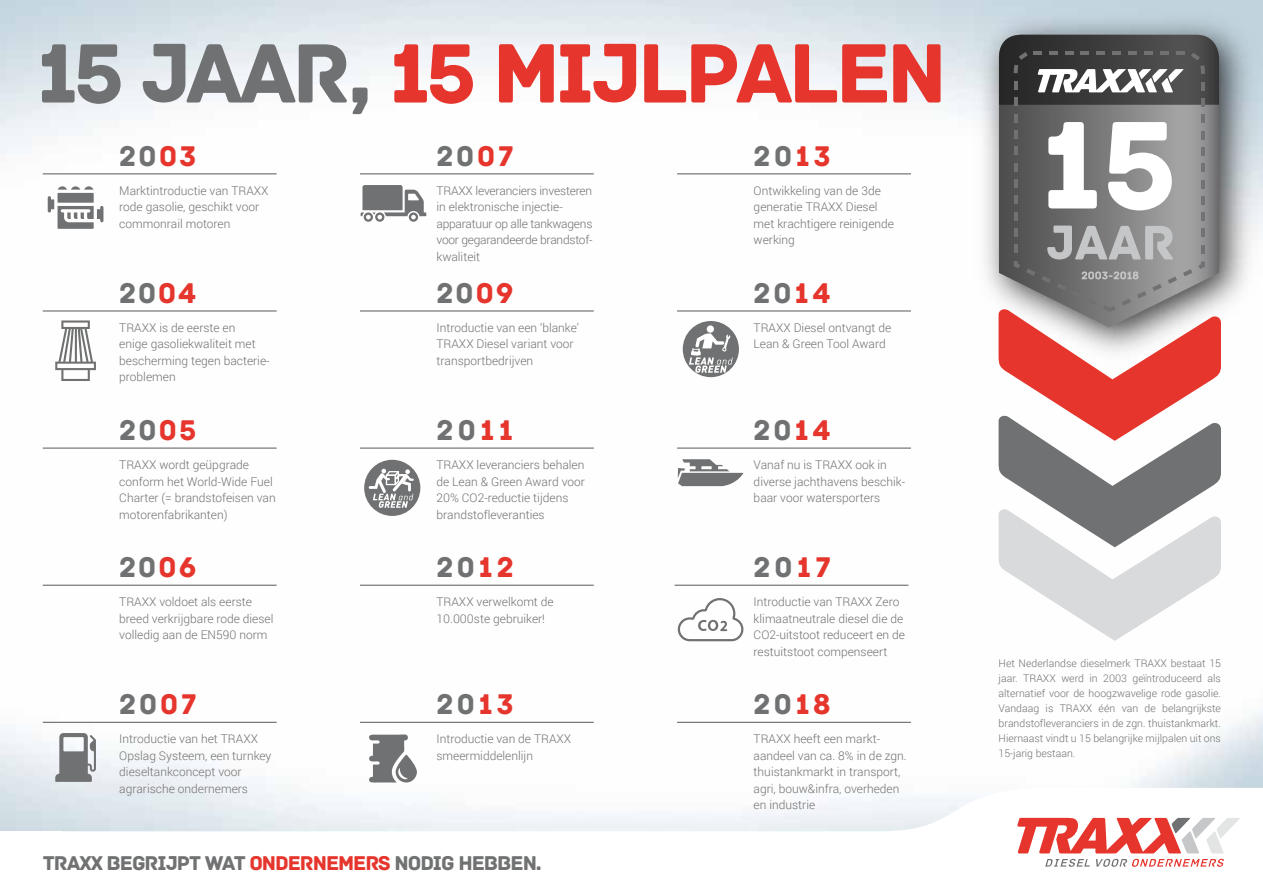
<style>
.page{position:relative;width:1263px;height:893px;background:#fff}
.page>*{position:absolute;margin:0;border:0;box-sizing:border-box;transform-origin:0 0}
.t1{font:88.5px "Archive";letter-spacing:-.05em;color:#e5352c}
.t2{font:30px "Archive";letter-spacing:.105em;color:#707172}
.t3{font:21px "Archive";letter-spacing:-.05em;color:#707172}
.t4{font:300 12px/16.5px "Roboto";color:#707172}
.t5{font:300 12px/16.5px "Roboto";letter-spacing:-.02em;color:#707172}
.t6{font:300 10.5px/15px "Roboto";color:#707172;text-align:justify}
.s1{color:#707172}
.s2{color:#e5352c}
</style>
<div class="page">
<svg style="left:60px;top:788px;width:1164px;height:71px"></svg>
<hr style="left:43px;top:722px;width:234px;height:1px;background:#58585a">
<hr style="left:677px;top:722px;width:234px;height:1px;background:#58585a">
<hr style="left:360px;top:722px;width:234px;height:1px;background:#58585a">
<hr style="left:43px;top:585px;width:234px;height:1px;background:#58585a">
<hr style="left:674px;top:585px;width:234px;height:1px;background:#58585a">
<hr style="left:360px;top:585px;width:234px;height:1px;background:#58585a">
<hr style="left:43px;top:173px;width:234px;height:1px;background:#58585a">
<hr style="left:677px;top:173px;width:234px;height:1px;background:#58585a">
<hr style="left:360px;top:173px;width:234px;height:1px;background:#58585a">
<hr style="left:43px;top:311px;width:234px;height:1px;background:#58585a">
<hr style="left:677px;top:311px;width:234px;height:1px;background:#58585a">
<hr style="left:360px;top:311px;width:234px;height:1px;background:#58585a">
<hr style="left:43px;top:448px;width:234px;height:1px;background:#58585a">
<hr style="left:677px;top:448px;width:234px;height:1px;background:#58585a">
<hr style="left:360px;top:448px;width:234px;height:1px;background:#58585a">
<img style="left:966px;top:2px;width:297px;height:313px">
<svg style="left:997px;top:35px;width:222px;height:280px;background:#878788"></svg>
<svg style="left:999px;top:35px;width:220px;height:71px;background:#5a5a5a"></svg>
<svg style="left:1096px;top:859px;width:128px;height:8px"></svg>
<svg style="left:1045px;top:859px;width:45px;height:8px"></svg>
<svg style="left:1017px;top:818px;width:223px;height:35px"></svg>
<div style="left:0;top:831px;width:62px;height:62px;background:#fff"></div>
<svg style="left:55px;top:320px;width:41px;height:61px"></svg>
<hr style="left:48px;top:196px;width:3px;height:16px;background:#707172;border-radius:2px">
<svg style="left:58px;top:186px;width:36px;height:43px"></svg>
<hr style="left:100px;top:206px;width:3px;height:16px;background:#707172;border-radius:2px">
<svg style="left:55px;top:733px;width:41px;height:49px"></svg>
<svg style="left:361px;top:185px;width:65px;height:37px"></svg>
<svg style="left:369px;top:734px;width:48px;height:49px"></svg>
<svg style="left:678px;top:459px;width:65px;height:27px"></svg>
<svg style="left:678px;top:598px;width:65px;height:43px"></svg>
<div style="left:683px;top:321px;width:56px;height:56px;background:#707172;border-radius:50%"></div>
<div style="left:706px;top:325px;width:8px;height:8px;background:#fff;border-radius:50%"></div>
<svg style="left:689px;top:333px;width:44px;height:40px"></svg>
<div style="left:364px;top:460px;width:56px;height:56px;background:#707172;border-radius:50%"></div>
<svg style="left:369px;top:469px;width:45px;height:39px"></svg>
<svg style="left:998px;top:114px;width:223px;height:527px"></svg>
<h1 class="t1" style="left:36px;top:21px;width:912px"><span class="s1">15 JAAR,</span> 15 MIJLPALEN</h1>
<h2 class="t2" style="left:119px;top:138px;width:79px">20<span class="s2">03</span></h2>
<h2 class="t2" style="left:436px;top:138px;width:79px">20<span class="s2">07</span></h2>
<h2 class="t2" style="left:754px;top:138px;width:79px">20<span class="s2">13</span></h2>
<p class="t4" style="left:119px;top:182px;width:151px">Marktintroductie van TRAXX rode gasolie, geschikt voor commonrail motoren</p>
<p class="t5" style="left:436px;top:182px;width:158px">TRAXX leveranciers investeren in elektronische injectie&shy;apparatuur op alle tankwagens voor gegarandeerde brandstof&shy;kwaliteit</p>
<p class="t4" style="left:754px;top:182px;width:142px">Ontwikkeling van de 3de generatie TRAXX Diesel met krachtigere reinigende werking</p>
<h2 class="t2" style="left:119px;top:275px;width:79px">20<span class="s2">04</span></h2>
<h2 class="t2" style="left:436px;top:275px;width:79px">20<span class="s2">09</span></h2>
<h2 class="t2" style="left:754px;top:275px;width:79px">20<span class="s2">14</span></h2>
<p class="t4" style="left:119px;top:319px;width:152px">TRAXX is de eerste en<br>enige gasoliekwaliteit met bescherming tegen bacterie&shy;problemen</p>
<p class="t4" style="left:436px;top:319px;width:144px">Introductie van een ‘blanke’<br>TRAXX Diesel variant voor transportbedrijven</p>
<p class="t4" style="left:754px;top:319px;width:139px">TRAXX Diesel ontvangt de<br>Lean &amp; Green Tool Award</p>
<h2 class="t2" style="left:119px;top:412px;width:79px">20<span class="s2">05</span></h2>
<h2 class="t2" style="left:436px;top:412px;width:79px">20<span class="s2">11</span></h2>
<h2 class="t2" style="left:754px;top:412px;width:79px">20<span class="s2">14</span></h2>
<p class="t4" style="left:119px;top:456px;width:158px">TRAXX wordt geüpgrade conform het World-Wide Fuel<br>Charter (= brandstofeisen van motorenfabrikanten)</p>
<p class="t4" style="left:436px;top:456px;width:150px">TRAXX leveranciers behalen de Lean &amp; Green Award voor<br>20% CO2-reductie tijdens brandstofleveranties</p>
<p class="t4" style="left:754px;top:456px;width:153px">Vanaf nu is TRAXX ook in diverse jachthavens beschik&shy;baar voor watersporters</p>
<h2 class="t2" style="left:119px;top:549px;width:79px">20<span class="s2">06</span></h2>
<h2 class="t2" style="left:436px;top:549px;width:79px">20<span class="s2">12</span></h2>
<h2 class="t2" style="left:754px;top:549px;width:79px">20<span class="s2">17</span></h2>
<p class="t4" style="left:119px;top:593px;width:156px">TRAXX voldoet als eerste breed verkrijgbare rode diesel volledig aan de EN590 norm</p>
<p class="t4" style="left:436px;top:593px;width:119px">TRAXX verwelkomt de<br>10.000ste gebruiker!</p>
<p class="t4" style="left:754px;top:593px;width:153px">Introductie van TRAXX Zero klimaatneutrale diesel die de<br>CO2-uitstoot reduceert en de restuitstoot compenseert</p>
<h2 class="t2" style="left:119px;top:686px;width:79px">20<span class="s2">07</span></h2>
<h2 class="t2" style="left:436px;top:686px;width:79px">20<span class="s2">13</span></h2>
<h2 class="t2" style="left:754px;top:686px;width:79px">20<span class="s2">18</span></h2>
<p class="t4" style="left:119px;top:730px;width:154px">Introductie van het TRAXX<br>Opslag Systeem, een turnkey dieseltankconcept voor agrarische ondernemers</p>
<p class="t4" style="left:436px;top:730px;width:136px">Introductie van de TRAXX smeermiddelenlijn</p>
<p class="t4" style="left:754px;top:730px;width:155px">TRAXX heeft een markt&shy;aandeel van ca. 8% in de zgn. thuistankmarkt in transport, agri, bouw&amp;infra, overheden en industrie</p>
<h3 class="t3" style="left:43px;top:851px;width:501px">TRAXX BEGRIJPT WAT <span class="s2">ONDERNEMERS</span> NODIG HEBBEN.</h3>
<p class="t6" style="left:998px;top:655px;width:224px">Het Nederlandse dieselmerk TRAXX bestaat 15 jaar. TRAXX werd in 2003 geïntroduceerd als alternatief voor de hoogzwavelige rode gasolie.<br>Vandaag is TRAXX één van de belangrijkste brandstofleveranciers in de zgn. thuistankmarkt.<br>Hiernaast vindt u 15 belangrijke mijlpalen uit ons 15-jarig bestaan.</p>
</div>
